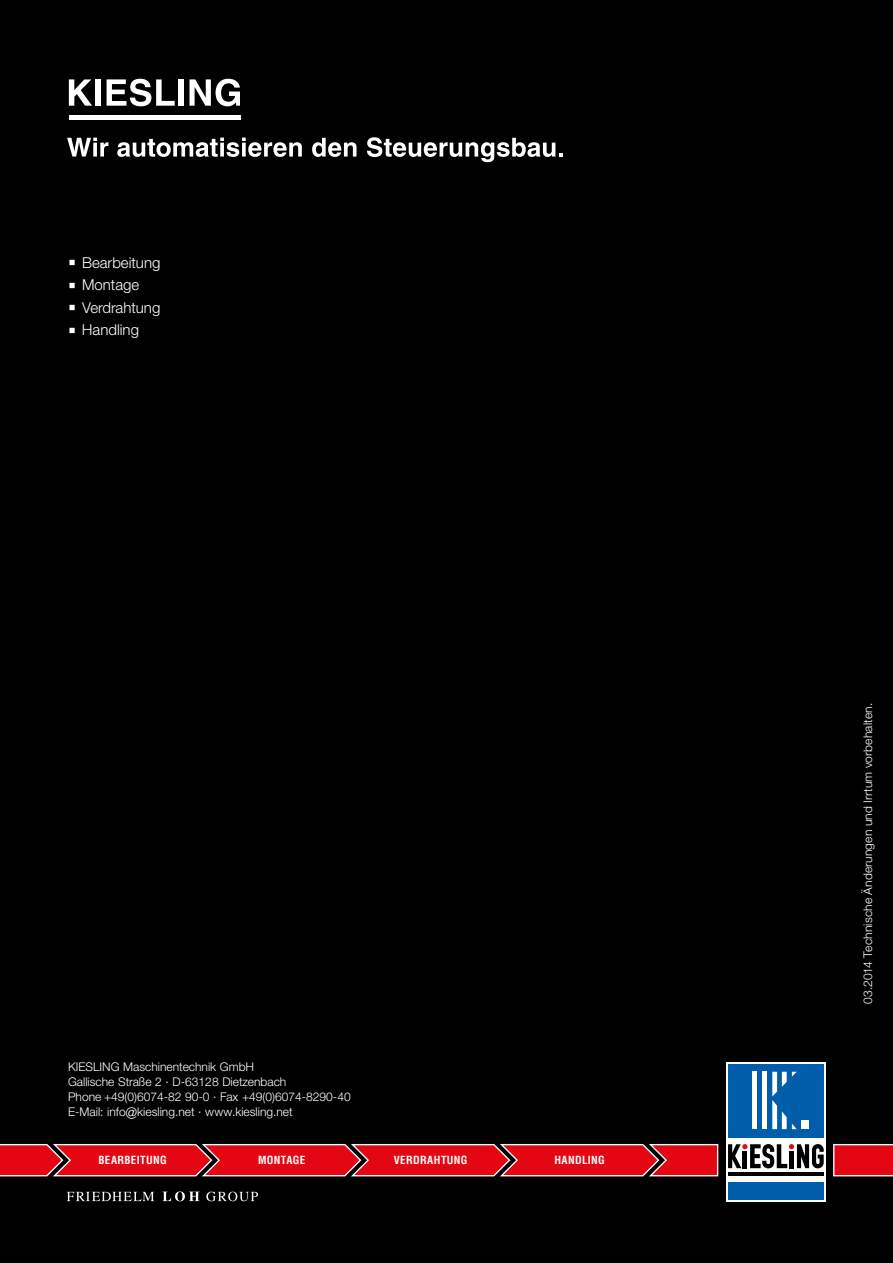
<style>
.page{position:relative;width:893px;height:1263px;background:#000}
.page>*{position:absolute;margin:0;border:0;box-sizing:border-box;transform-origin:0 0}
.t1{font:300 15px/22.5px "Neue Helvetica For Rittal";color:#fff}
.t2{font:300 12px/15px "Neue Helvetica For Rittal";color:#fff}
.t3{font:700 condensed 10.95px "Helvetica LT Std";letter-spacing:.03em;color:#fff}
</style>
<div class="page">
<svg style="left:0;top:1144px;width:718px;height:32px;background:#dc1d28"></svg>
<svg style="left:67px;top:1191px;width:191px;height:10px"></svg>
<svg style="left:833px;top:1144px;width:60px;height:32px;background:#e51c28"></svg>
<div style="left:726px;top:1062px;width:99px;height:139px;background:#fff"></div>
<div style="left:728px;top:1182px;width:96px;height:17px;background:#005da9"></div>
<div style="left:728px;top:1064px;width:96px;height:73px;background:#005da9"></div>
<hr style="left:728px;top:1172px;width:96px;height:4px;background:#000">
<div style="left:752px;top:1072px;width:5px;height:57px;background:#fff"></div>
<div style="left:762px;top:1072px;width:5px;height:57px;background:#fff"></div>
<svg style="left:728px;top:1144px;width:96px;height:24px"></svg>
<div style="left:789px;top:1151px;width:5px;height:17px;background:#000"></div>
<div style="left:801px;top:1121px;width:8px;height:8px;background:#fff"></div>
<svg style="left:772px;top:1072px;width:25px;height:57px"></svg>
<svg style="left:69px;top:79px;width:23px;height:27px"></svg>
<div style="left:95px;top:79px;width:6px;height:27px;background:#fff"></div>
<svg style="left:107px;top:79px;width:68px;height:27px"></svg>
<div style="left:178px;top:79px;width:6px;height:27px;background:#fff"></div>
<svg style="left:189px;top:79px;width:51px;height:27px"></svg>
<hr style="left:69px;top:115px;width:171px;height:4px;background:#fff">
<svg style="left:67px;top:138px;width:41px;height:19px"></svg>
<svg style="left:117px;top:138px;width:185px;height:19px"></svg>
<svg style="left:312px;top:138px;width:45px;height:19px"></svg>
<svg style="left:367px;top:137px;width:196px;height:25px"></svg>
<p class="t1" style="left:82px;top:251px;width:80px">Bearbeitung<br>Montage<br>Verdrahtung<br>Handling</p>
<p class="t2" style="left:68px;top:1059px;width:284px">KIESLING Maschinentechnik GmbH<br>Gallische Straße 2 · D-63128 Dietzenbach<br>Phone +49(0)6074-82 90-0 · Fax +49(0)6074-8290-40<br>E-Mail: info@kiesling.net · www.kiesling.net</p>
<p class="t3" style="left:99px;top:1153px;width:70px">BEARBEITUNG</p>
<p class="t3" style="left:258px;top:1153px;width:49px">MONTAGE</p>
<p class="t3" style="left:394px;top:1153px;width:75px">VERDRAHTUNG</p>
<p class="t3" style="left:554px;top:1153px;width:52px">HANDLING</p>
<p class="t2" style="left:860px;top:1003px;width:302px;rotate:-90deg">03.2014 Technische Änderungen und Irrtum vorbehalten.</p>
</div>
